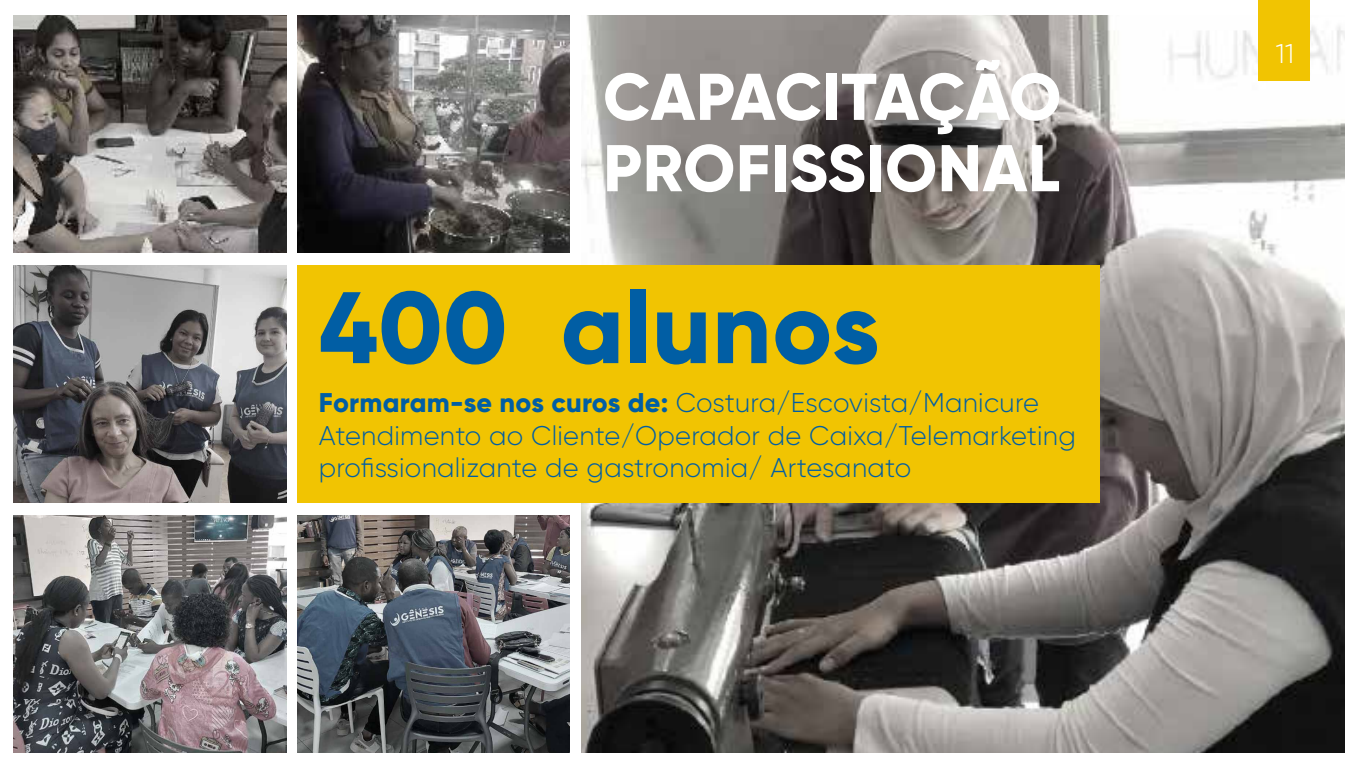
<style>
.page{position:relative;width:1361px;height:766px;background:#fff}
.page>*{position:absolute;margin:0;border:0;box-sizing:border-box;transform-origin:0 0}
.t1{font:800 101.25px "Gilroy";letter-spacing:.01em;color:#015ea4}
.t2{font:800 65.85px/71.2px "Gilroy";color:#fff}
.t3{font:300 27px/32.4px "Gilroy";letter-spacing:.01em;color:#015ea4}
.t4{font:300 27px "Gilroy";color:#fff}
.s1{font-weight:800}
</style>
<div class="page">
<img style="left:582px;top:15px;width:762px;height:737px">
<div style="left:297px;top:265px;width:803px;height:237px;background:#f1c402"></div>
<div style="left:1258px;top:0;width:51px;height:81px;background:#f1c402"></div>
<img style="left:14px;top:265px;width:272px;height:237px">
<img style="left:14px;top:515px;width:272px;height:237px">
<img style="left:297px;top:15px;width:273px;height:237px">
<img style="left:297px;top:515px;width:273px;height:237px">
<img style="left:14px;top:15px;width:272px;height:237px">
<h2 class="t2" style="left:603px;top:61px;width:459px">CAPACITAÇÃO<br>PROFISSIONAL</h2>
<h1 class="t1" style="left:319px;top:264px;width:562px">400 alunos</h1>
<p class="t3" style="left:319px;top:386px;width:759px"><span class="s1">Formaram-se nos curos de:</span> Costura/Escovista/Manicure<br>Atendimento ao Cliente/Operador de Caixa/Telemarketing profissionalizante de gastronomia/ Artesanato</p>
<p class="t4" style="left:1275px;top:37px;width:20px">11</p>
</div>
